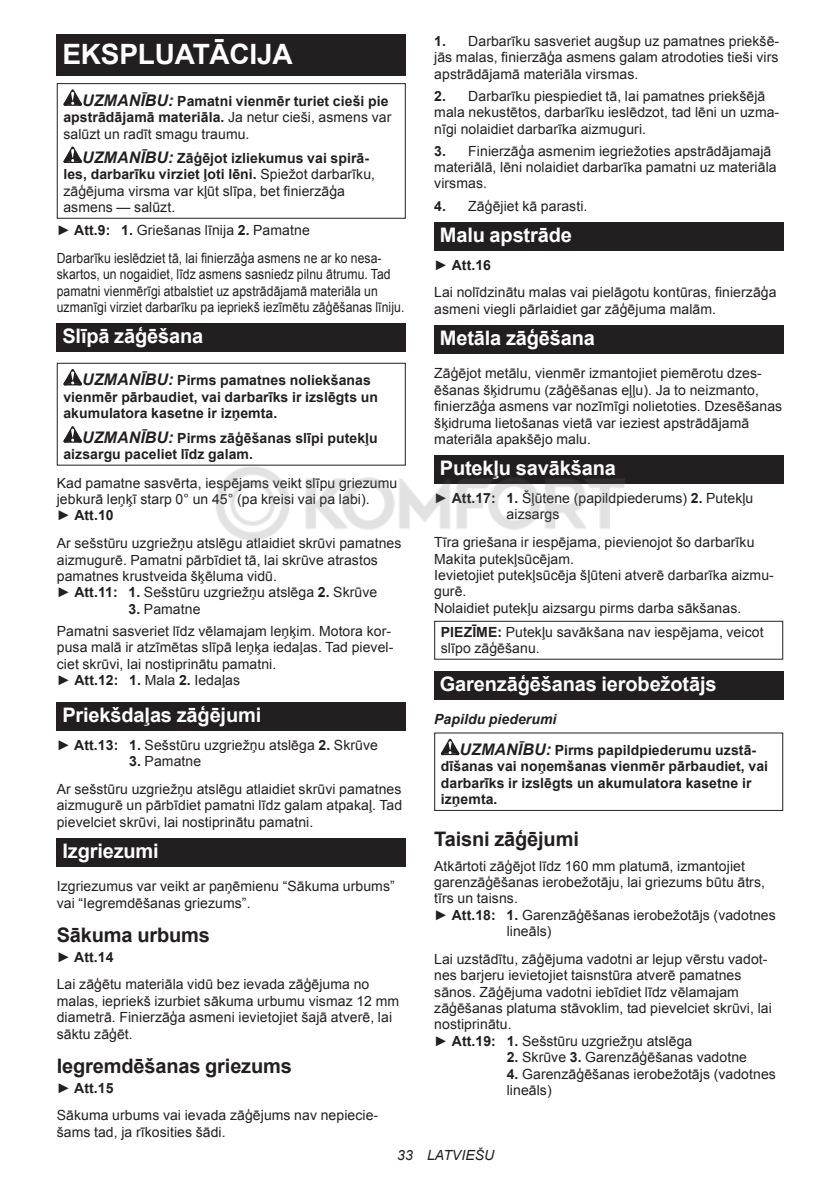
<style>
.page{position:relative;width:840px;height:1191px;background:#fff}
.page>*{position:absolute;margin:0;border:0;box-sizing:border-box;transform-origin:0 0}
.t1{font:700 28px "Arial";letter-spacing:-.01em;color:#fff}
.t2{font:700 20px "Arial";letter-spacing:-.01em;color:#fff}
.t3{font:700 20px "Arial";letter-spacing:-.01em;color:#231f20}
.t4{font:14px/16.4px "Arial";letter-spacing:.005em;color:#231f20}
.t5{font:700 14px/16.4px "Arial";letter-spacing:.005em;color:#231f20}
.t6{font:14px/16.4px "Arial";letter-spacing:.005em;color:#231f20;scale:.87 1}
.t7{font:italic 14px "Arial";letter-spacing:.005em;color:#231f20}
.s1{font-style:italic;font-size:16px}
.s2{font-weight:400}
.s3{font-weight:700;font-style:italic;font-size:16px}
.s4{font-weight:700}
.s5{font-style:italic}
</style>
<div class="page">
<div style="left:57px;top:34px;width:348px;height:41px;background:#231f20"></div>
<svg style="left:63px;top:89px;width:19px;height:17px"></svg>
<svg style="left:63px;top:146px;width:19px;height:17px"></svg>
<div style="left:57px;top:83px;width:348px;height:136px;border:1px solid #231f20"></div>
<div style="left:57px;top:323px;width:348px;height:29px;background:#231f20"></div>
<svg style="left:63px;top:369px;width:19px;height:16px"></svg>
<svg style="left:63px;top:426px;width:19px;height:16px"></svg>
<div style="left:57px;top:363px;width:348px;height:102px;border:1px solid #231f20"></div>
<div style="left:57px;top:702px;width:348px;height:28px;background:#231f20"></div>
<div style="left:57px;top:838px;width:348px;height:28px;background:#231f20"></div>
<div style="left:434px;top:222px;width:348px;height:28px;background:#231f20"></div>
<div style="left:434px;top:325px;width:348px;height:28px;background:#231f20"></div>
<div style="left:434px;top:455px;width:348px;height:29px;background:#231f20"></div>
<div style="left:434px;top:621px;width:348px;height:38px;border:1px solid #231f20"></div>
<div style="left:434px;top:671px;width:348px;height:28px;background:#231f20"></div>
<svg style="left:440px;top:738px;width:19px;height:17px"></svg>
<div style="left:434px;top:732px;width:348px;height:79px;border:1px solid #231f20"></div>
<img style="left:210px;top:457px;width:415px;height:83px">
<h1 class="t1" style="left:62px;top:35px;width:232px">EKSPLUATĀCIJA</h1>
<p class="t5" style="left:63px;top:93px;width:329px;text-indent:19px"><span class="s1">UZMANĪBU:</span> Pamatni vienmēr turiet cieši pie apstrādājamā materiāla. <span class="s2">Ja netur cieši, asmens var salūzt un radīt smagu traumu.</span></p>
<p class="t4" style="left:63px;top:150px;width:313px;text-indent:19px"><span class="s3">UZMANĪBU:</span> <span class="s4">Zāģējot izliekumus vai spirā&shy;les, darbarīku virziet ļoti lēni.</span> Spiežot darbarīku, zāģējuma virsma var kļūt slīpa, bet finierzāģa asmens — salūzt.</p>
<p class="t4" style="left:57px;top:216px;width:326px;line-height:27.8px">► <span class="s4">Att.9: 1.</span> Griešanas līnija <span class="s4">2.</span> Pamatne<br>Darbarīku ieslēdziet tā, lai finierzāģa asmens ne ar ko nesa-</p>
<p class="t6" style="left:57px;top:266px;width:401px">skartos, un nogaidiet, līdz asmens sasniedz pilnu ātrumu. Tad pamatni vienmērīgi atbalstiet uz apstrādājamā materiāla un uzmanīgi virziet darbarīku pa iepriekš iezīmētu zāģēšanas līniju.</p>
<h2 class="t2" style="left:62px;top:323px;width:142px">Slīpā zāģēšana</h2>
<p class="t5" style="left:63px;top:373px;width:316px;text-indent:19px"><span class="s1">UZMANĪBU:</span> Pirms pamatnes noliekšanas vienmēr pārbaudiet, vai darbarīks ir izslēgts un akumulatora kasetne ir izņemta.</p>
<p class="t5" style="left:63px;top:430px;width:315px;text-indent:19px"><span class="s1">UZMANĪBU:</span> Pirms zāģēšanas slīpi putekļu aizsargu paceliet līdz galam.</p>
<p class="t4" style="left:57px;top:475px;width:342px">Kad pamatne sasvērta, iespējams veikt slīpu griezumu jebkurā leņķī starp 0° un 45° (pa kreisi vai pa labi).<br>► <span class="s4">Att.10</span></p>
<p class="t4" style="left:57px;top:535px;width:346px">Ar sešstūru uzgriežņu atslēgu atlaidiet skrūvi pamatnes aizmugurē. Pamatni pārbīdiet tā, lai skrūve atrastos pamatnes krustveida šķēluma vidū.<br>► <span class="s4">Att.11: 1.</span> Sešstūru uzgriežņu atslēga <span class="s4">2.</span> Skrūve</p>
<p class="t4" style="left:57px;top:598px;width:335px;line-height:22px;text-indent:72px"><span class="s4">3.</span> Pamatne<br>Pamatni sasveriet līdz vēlamajam leņķim. Motora kor-</p>
<p class="t4" style="left:57px;top:639px;width:338px">pusa malā ir atzīmētas slīpā leņķa iedaļas. Tad pievel&shy;ciet skrūvi, lai nostiprinātu pamatni.<br>► <span class="s4">Att.12: 1.</span> Mala <span class="s4">2.</span> Iedaļas</p>
<h2 class="t2" style="left:62px;top:701px;width:200px">Priekšdaļas zāģējumi</h2>
<p class="t4" style="left:57px;top:736px;width:322px">► <span class="s4">Att.13: 1.</span> Sešstūru uzgriežņu atslēga <span class="s4">2.</span> Skrūve</p>
<p class="t4" style="left:57px;top:747px;width:346px;line-height:27.8px;text-indent:72px"><span class="s4">3.</span> Pamatne<br>Ar sešstūru uzgriežņu atslēgu atlaidiet skrūvi pamatnes</p>
<p class="t4" style="left:57px;top:797px;width:347px">aizmugurē un pārbīdiet pamatni līdz galam atpakaļ. Tad pievelciet skrūvi, lai nostiprinātu pamatni.</p>
<h2 class="t2" style="left:62px;top:843px;width:98px">Izgriezumi</h2>
<p class="t4" style="left:57px;top:878px;width:339px">Izgriezumus var veikt ar paņēmienu “Sākuma urbums” vai “Iegremdēšanas griezums”.</p>
<h2 class="t3" style="left:57px;top:922px;width:155px">Sākuma urbums</h2>
<p class="t4" style="left:57px;top:943px;width:314px;line-height:27.8px">► <span class="s4">Att.14<br></span>Lai zāģētu materiāla vidū bez ievada zāģējuma no</p>
<p class="t4" style="left:57px;top:992px;width:343px">malas, iepriekš izurbiet sākuma urbumu vismaz 12 mm diametrā. Finierzāģa asmeni ievietojiet šajā atverē, lai sāktu zāģēt.</p>
<h2 class="t3" style="left:57px;top:1053px;width:236px">Iegremdēšanas griezums</h2>
<p class="t4" style="left:57px;top:1073px;width:323px;line-height:27.8px">► <span class="s4">Att.15<br></span>Sākuma urbums vai ievada zāģējums nav nepiecie-</p>
<p class="t4" style="left:57px;top:1123px;width:170px">šams tad, ja rīkosities šādi.</p>
<p class="t4" style="left:434px;top:33px;width:346px;text-align:justify"><span class="s4">1.</span> Darbarīku sasveriet augšup uz pamatnes priekšē&shy;jās malas, finierzāģa asmens galam atrodoties tieši virs apstrādājamā materiāla virsmas.</p>
<p class="t4" style="left:434px;top:88px;width:346px"><span class="s4">2.</span> Darbarīku piespiediet tā, lai pamatnes priekšējā mala nekustētos, darbarīku ieslēdzot, tad lēni un uzma&shy;nīgi nolaidiet darbarīka aizmuguri.</p>
<p class="t4" style="left:434px;top:143px;width:344px"><span class="s4">3.</span> Finierzāģa asmenim iegriežoties apstrādājamajā materiālā, lēni nolaidiet darbarīka pamatni uz materiāla virsmas.</p>
<p class="t4" style="left:434px;top:197px;width:155px"><span class="s4">4.</span> Zāģējiet kā parasti.</p>
<h2 class="t2" style="left:439px;top:221px;width:133px">Malu apstrāde</h2>
<p class="t4" style="left:434px;top:251px;width:344px;line-height:27.8px">► <span class="s4">Att.16<br></span>Lai nolīdzinātu malas vai pielāgotu kontūras, finierzāģa</p>
<p class="t4" style="left:434px;top:301px;width:283px">asmeni viegli pārlaidiet gar zāģējuma malām.</p>
<h2 class="t2" style="left:439px;top:325px;width:157px">Metāla zāģēšana</h2>
<p class="t4" style="left:434px;top:365px;width:349px">Zāģējot metālu, vienmēr izmantojiet piemērotu dzes&shy;ēšanas šķidrumu (zāģēšanas eļļu). Ja to neizmanto, finierzāģa asmens var nozīmīgi nolietoties. Dzesēšanas šķidruma lietošanas vietā var ieziest apstrādājamā materiāla apakšējo malu.</p>
<h2 class="t2" style="left:439px;top:455px;width:177px">Putekļu savākšana</h2>
<p class="t4" style="left:506px;top:490px;width:248px;text-indent:-72px">► <span class="s4">Att.17: 1.</span> Šļūtene (papildpiederums) <span class="s4">2.</span> Putekļu aizsargs</p>
<p class="t4" style="left:434px;top:534px;width:341px">Tīra griešana ir iespējama, pievienojot šo darbarīku Makita putekļsūcējam.<br>Ievietojiet putekļsūcēja šļūteni atverē darbarīka aizmu&shy;gurē.<br>Nolaidiet putekļu aizsargu pirms darba sākšanas.</p>
<p class="t4" style="left:440px;top:623px;width:324px"><span class="s4">PIEZĪME:</span> Putekļu savākšana nav iespējama, veicot slīpo zāģēšanu.</p>
<h2 class="t2" style="left:439px;top:670px;width:278px">Garenzāģēšanas ierobežotājs</h2>
<p class="t5" style="left:459px;top:704px;width:298px;line-height:30.6px;text-indent:-25px"><span class="s5">Papildu piederumi<br></span><span class="s1">UZMANĪBU:</span> Pirms papildpiederumu uzstā-</p>
<p class="t5" style="left:440px;top:759px;width:328px">dīšanas vai noņemšanas vienmēr pārbaudiet, vai darbarīks ir izslēgts un akumulatora kasetne ir izņemta.</p>
<h2 class="t3" style="left:434px;top:825px;width:146px">Taisni zāģējumi</h2>
<p class="t4" style="left:434px;top:857px;width:312px">Atkārtoti zāģējot līdz 160 mm platumā, izmantojiet</p>
<p class="t4" style="left:434px;top:874px;width:332px">garenzāģēšanas ierobežotāju, lai griezums būtu ātrs,</p>
<p class="t4" style="left:434px;top:890px;width:85px">tīrs un taisns.</p>
<p class="t4" style="left:434px;top:906px;width:343px">► <span class="s4">Att.18: 1.</span> Garenzāģēšanas ierobežotājs (vadotnes</p>
<p class="t4" style="left:506px;top:923px;width:46px">lineāls)</p>
<p class="t4" style="left:434px;top:951px;width:339px">Lai uzstādītu, zāģējuma vadotni ar lejup vērstu vadot&shy;nes barjeru ievietojiet taisnstūra atverē pamatnes sānos. Zāģējuma vadotni iebīdiet līdz vēlamajam zāģēšanas platuma stāvoklim, tad pievelciet skrūvi, lai nostiprinātu.<br>► <span class="s4">Att.19: 1.</span> Sešstūru uzgriežņu atslēga</p>
<p class="t4" style="left:506px;top:1049px;width:242px"><span class="s4">2.</span> Skrūve <span class="s4">3.</span> Garenzāģēšanas vadotne</p>
<p class="t4" style="left:506px;top:1065px;width:270px"><span class="s4">4.</span> Garenzāģēšanas ierobežotājs (vadotnes lineāls)</p>
<p class="t7" style="left:397px;top:1147px;width:99px">33 LATVIEŠU</p>
</div>
